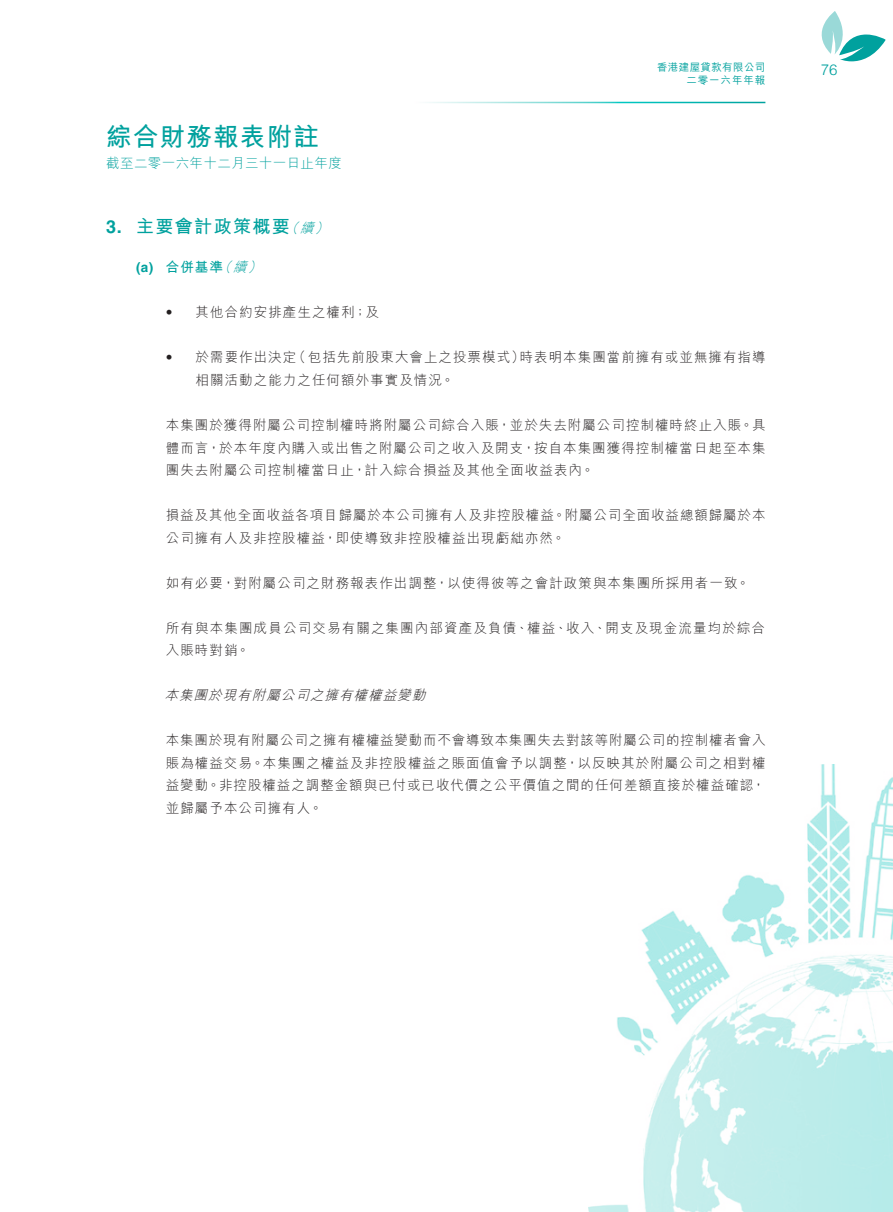
<style>
.page{position:relative;width:893px;height:1212px;background:#fff}
.page>*{position:absolute;margin:0;border:0;box-sizing:border-box;transform-origin:0 0}
.t1{font:700 25.5px "M Hei HK";letter-spacing:.05em;color:#00a19e}
.Heading_1{font:700 18px "M Hei HK";letter-spacing:.08em;color:#00a19e}
.Heading_1-2{font:700 18px "Helvetica LT Std";color:#00a19e}
.t2{font:300 15px "Helvetica LT Std";color:#00a19e}
.Body_Text{font:300 13.5px/22.5px "M Hei HK";letter-spacing:.08em;color:#231f20;text-align:justify}
.Heading_3{font:italic 300 13.5px "M Hei HK";color:#231f20}
.t3{font:300 13.5px "M Hei HK";letter-spacing:.03em;color:#00a19e}
.Heading_2{font:700 13.5px "M Hei HK";color:#00a19e}
.Heading_1-3{font:italic 300 13.5px "M Hei HK";color:#00a19e}
.Heading_2-2{font:italic 300 13.5px "M Hei HK";color:#00a19e}
.Heading_2-3{font:700 13.5px "Helvetica LT Std";color:#00a19e}
.Body_Text-2{font:300 13.5px "Helvetica LT Std";color:#231f20}
.t4{font:500 10.5px/13.5px "M Hei HK";letter-spacing:.035em;color:#00a19e;text-align:right}
</style>
<div class="page">
<img style="left:588px;top:764px;width:305px;height:448px">
<svg style="left:839px;top:35px;width:46px;height:26px"></svg>
<svg style="left:822px;top:11px;width:21px;height:44px"></svg>
<h1 class="t1" style="left:106px;top:118px;width:214px">綜合財務報表附註</h1>
<p class="t3" style="left:106px;top:157px;width:237px">截至二零一六年十二月三十一日止年度</p>
<p class="Heading_1-2" style="left:106px;top:216px;width:17px">3.</p>
<p class="Heading_1" style="left:136px;top:213px;width:155px">主要會計政策概要</p>
<p class="Heading_1-3" style="left:285px;top:221px;width:34px">（續</p>
<p class="Heading_1-3" style="left:315px;top:221px;width:19px">(</p>
<p class="Heading_2-3" style="left:136px;top:259px;width:19px">)a(</p>
<p class="Heading_2" style="left:166px;top:258px;width:59px">合併基準</p>
<p class="Heading_2-2" style="left:218px;top:261px;width:34px">（續</p>
<p class="Heading_2-2" style="left:248px;top:261px;width:19px">(</p>
<p class="Body_Text-2" style="left:166px;top:304px;width:8px">•</p>
<p class="Body_Text" style="left:196px;top:301px;width:185px">其他合約安排產生之權利；及</p>
<p class="t4" style="left:657px;top:59px;width:110px">香港建屋貸款有限公司二零一六年年報</p>
<p class="t2" style="left:821px;top:60px;width:18px">76</p>
<p class="Body_Text-2" style="left:166px;top:349px;width:8px">•</p>
<p class="Body_Text" style="left:520px;top:346px;width:247px">時表明本集團當前擁有或並無擁有指導</p>
<p class="Body_Text" style="left:293px;top:346px;width:234px">（包括先前股東大會上之投票模式）</p>
<p class="Body_Text" style="left:196px;top:346px;width:102px">於需要作出決定</p>
<p class="Body_Text" style="left:196px;top:369px;width:260px">相關活動之能力之任何額外事實及情況。</p>
<p class="Body_Text" style="left:166px;top:414px;width:601px">本集團於獲得附屬公司控制權時將附屬公司綜合入賬，並於失去附屬公司控制權時終止入賬。具體而言，於本年度內購入或出售之附屬公司之收入及開支，按自本集團獲得控制權當日起至本集團失去附屬公司控制權當日止，計入綜合損益及其他全面收益表內。</p>
<p class="Body_Text" style="left:166px;top:504px;width:601px">損益及其他全面收益各項目歸屬於本公司擁有人及非控股權益。附屬公司全面收益總額歸屬於本公司擁有人及非控股權益，即使導致非控股權益出現虧絀亦然。</p>
<p class="Body_Text" style="left:166px;top:571px;width:585px">如有必要，對附屬公司之財務報表作出調整，以使得彼等之會計政策與本集團所採用者一致。</p>
<p class="Body_Text" style="left:166px;top:616px;width:601px">所有與本集團成員公司交易有關之集團內部資產及負債、權益、收入、開支及現金流量均於綜合入賬時對銷。</p>
<p class="Heading_3" style="left:164px;top:688px;width:266px">本集團於現有附屬公司之擁有權權益變動</p>
<p class="Body_Text" style="left:166px;top:729px;width:601px">本集團於現有附屬公司之擁有權權益變動而不會導致本集團失去對該等附屬公司的控制權者會入賬為權益交易。本集團之權益及非控股權益之賬面值會予以調整，以反映其於附屬公司之相對權益變動。非控股權益之調整金額與已付或已收代價之公平價值之間的任何差額直接於權益確認，並歸屬予本公司擁有人。</p>
</div>
